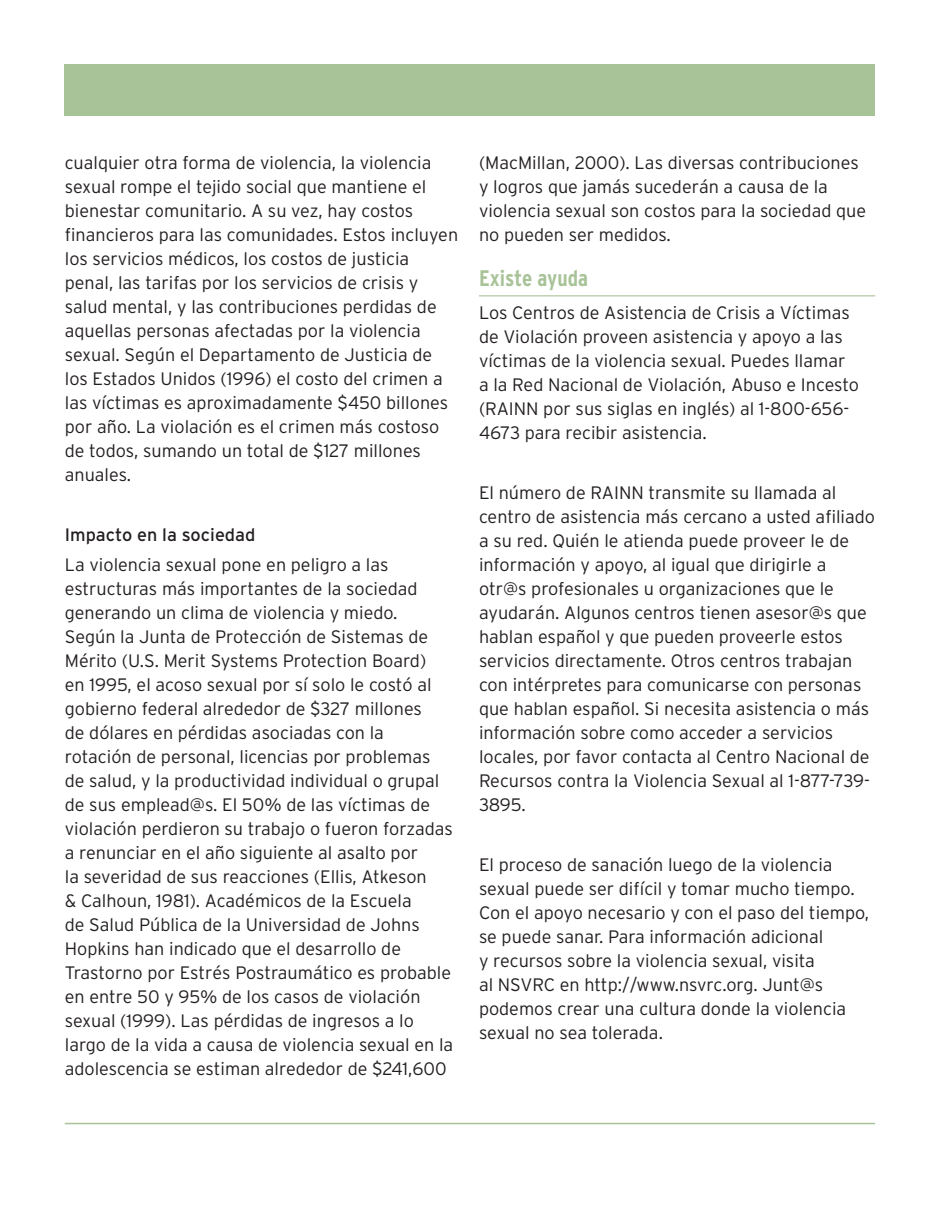
<style>
.page{position:relative;width:940px;height:1210px;background:#fff}
.page>*{position:absolute;margin:0;border:0;box-sizing:border-box;transform-origin:0 0}
.Subhead_w__rule__Ove{font:700 condensed 22.5px "Interstate";color:#a9c399}
.Body_text{font:300 18px/24px "Interstate";color:#231f20}
.Body_text-2{font:18px "Interstate";color:#231f20}
</style>
<div class="page">
<div style="left:65px;top:65px;width:810px;height:51px;background:#a9c399"></div>
<hr style="left:65px;top:1122px;width:810px;height:2px;background:#a9c399">
<hr style="left:479px;top:295px;width:396px;height:1px;background:#a9c399">
<p class="Body_text" style="left:65px;top:151px;width:395px">cualquier otra forma de violencia, la violencia sexual rompe el tejido social que mantiene el bienestar comunitario. A su vez, hay costos financieros para las comunidades. Estos incluyen los servicios médicos, los costos de justicia penal, las tarifas por los servicios de crisis y salud mental, y las contribuciones perdidas de aquellas personas afectadas por la violencia sexual. Según el Departamento de Justicia de los Estados Unidos (1996) el costo del crimen a las víctimas es aproximadamente $450 billones por año. La violación es el crimen más costoso de todos, sumando un total de $127 millones anuales.</p>
<p class="Body_text-2" style="left:65px;top:524px;width:192px">Impacto en la sociedad</p>
<p class="Body_text" style="left:65px;top:553px;width:390px">La violencia sexual pone en peligro a las estructuras más importantes de la sociedad generando un clima de violencia y miedo.<br>Según la Junta de Protección de Sistemas de Mérito (U.S. Merit Systems Protection Board)<br>en 1995, el acoso sexual por sí solo le costó al gobierno federal alrededor de $327 millones<br>de dólares en pérdidas asociadas con la rotación de personal, licencias por problemas de salud, y la productividad individual o grupal de sus emplead@s. El 50% de las víctimas de violación perdieron su trabajo o fueron forzadas a renunciar en el año siguiente al asalto por<br>la severidad de sus reacciones (Ellis, Atkeson<br>&amp; Calhoun, 1981). Académicos de la Escuela<br>de Salud Pública de la Universidad de Johns Hopkins han indicado que el desarrollo de Trastorno por Estrés Postraumático es probable en entre 50 y 95% de los casos de violación sexual (1999). Las pérdidas de ingresos a lo largo de la vida a causa de violencia sexual en la adolescencia se estiman alrededor de $241,600</p>
<p class="Body_text" style="left:479px;top:151px;width:388px">(MacMillan, 2000). Las diversas contribuciones y logros que jamás sucederán a causa de la violencia sexual son costos para la sociedad que no pueden ser medidos.</p>
<p class="Subhead_w__rule__Ove" style="left:479px;top:266px;width:111px">Existe ayuda</p>
<p class="Body_text" style="left:479px;top:301px;width:381px">Los Centros de Asistencia de Crisis a Víctimas de Violación proveen asistencia y apoyo a las víctimas de la violencia sexual. Puedes llamar a la Red Nacional de Violación, Abuso e Incesto (RAINN por sus siglas en inglés) al 1-800-656- 4673 para recibir asistencia.</p>
<p class="Body_text" style="left:479px;top:481px;width:397px">El número de RAINN transmite su llamada al centro de asistencia más cercano a usted afiliado a su red. Quién le atienda puede proveer le de información y apoyo, al igual que dirigirle a otr@s profesionales u organizaciones que le ayudarán. Algunos centros tienen asesor@s que hablan español y que pueden proveerle estos servicios directamente. Otros centros trabajan con intérpretes para comunicarse con personas que hablan español. Si necesita asistencia o más información sobre como acceder a servicios locales, por favor contacta al Centro Nacional de Recursos contra la Violencia Sexual al 1-877-739- 3895.</p>
<p class="Body_text" style="left:479px;top:853px;width:392px">El proceso de sanación luego de la violencia sexual puede ser difícil y tomar mucho tiempo.<br>Con el apoyo necesario y con el paso del tiempo, se puede sanar. Para información adicional<br>y recursos sobre la violencia sexual, visita<br>al NSVRC en http://www.nsvrc.org. Junt@s podemos crear una cultura donde la violencia sexual no sea tolerada.</p>
</div>
